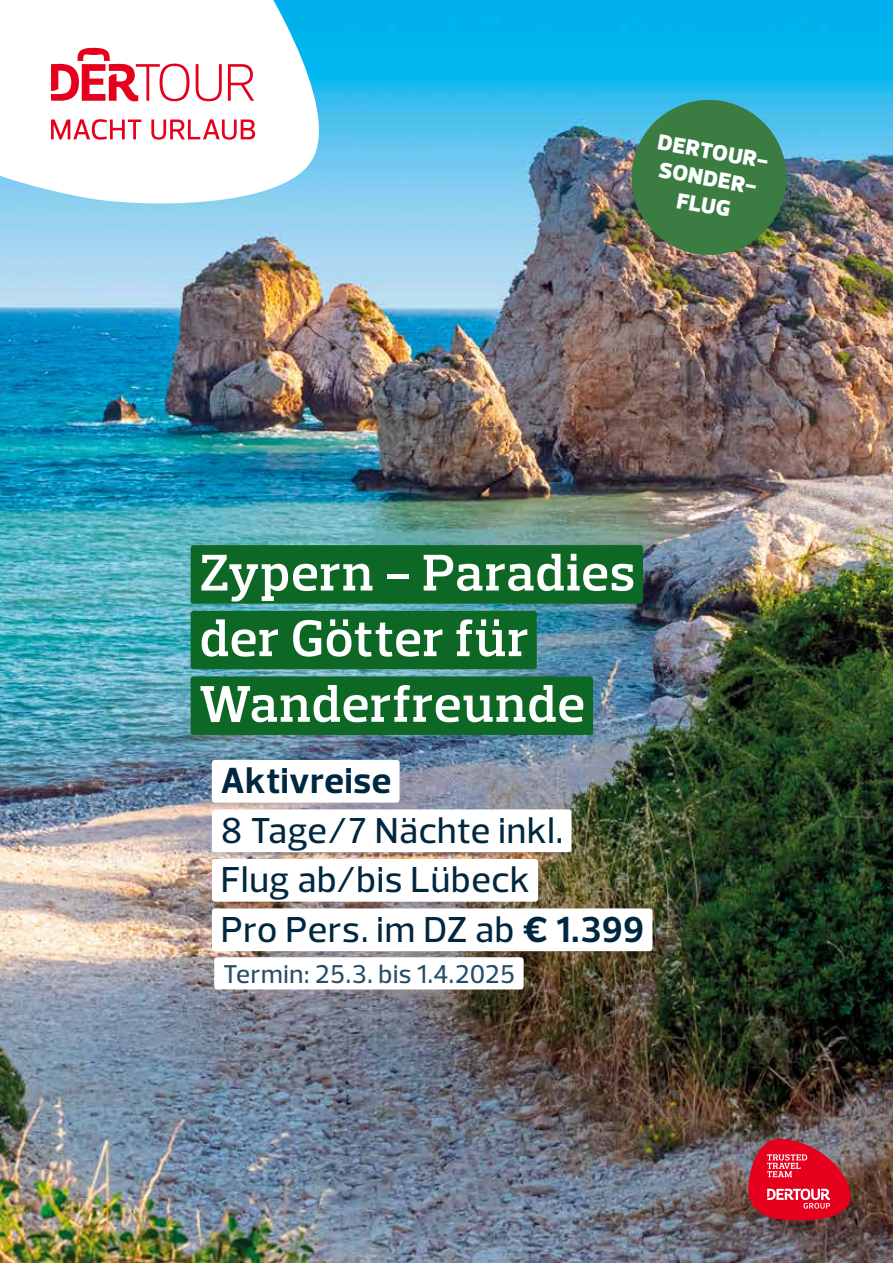
<style>
.page{position:relative;width:893px;height:1263px;background:#fff}
.page>*{position:absolute;margin:0;border:0;box-sizing:border-box;transform-origin:0 0}
.t1{font:600 52.5px/65.7px "Prelo Slab";letter-spacing:.02em;color:#fff}
.t2{font:500 36.75px/49.5px "Prelo";letter-spacing:.02em;color:#002740}
.t3{font:700 36.75px "Prelo";letter-spacing:.015em;color:#002740}
.t4{font:500 26.25px "Prelo";letter-spacing:.015em;color:#264d67}
.t5{font:900 22.5px/27px "Prelo";color:#fff;text-align:center}
.s1{font-weight:700}
</style>
<div class="page">
<img style="left:0;top:0;width:893px;height:1263px">
<svg style="left:0;top:0;width:332px;height:209px"></svg>
<svg style="left:51px;top:119px;width:90px;height:21px"></svg>
<svg style="left:151px;top:119px;width:104px;height:21px"></svg>
<svg style="left:51px;top:48px;width:138px;height:53px"></svg>
<svg style="left:196px;top:64px;width:26px;height:37px"></svg>
<svg style="left:228px;top:64px;width:26px;height:37px"></svg>
<svg style="left:748px;top:1139px;width:102px;height:81px;background:#cf2c40"></svg>
<div style="left:191px;top:545px;width:452px;height:59px;background:#0d6725;border-radius:3px"></div>
<div style="left:191px;top:611px;width:346px;height:58px;background:#0d6725;border-radius:3px"></div>
<div style="left:191px;top:676px;width:402px;height:59px;background:#0d6725;border-radius:3px"></div>
<div style="left:212px;top:760px;width:188px;height:43px;background:#fff;border-radius:3px"></div>
<div style="left:212px;top:809px;width:360px;height:43px;background:#fff;border-radius:3px"></div>
<div style="left:212px;top:859px;width:326px;height:43px;background:#fff;border-radius:3px"></div>
<div style="left:212px;top:908px;width:440px;height:43px;background:#fff;border-radius:3px"></div>
<div style="left:214px;top:957px;width:310px;height:32px;background:#fff;border-radius:3px"></div>
<img style="left:625px;top:94px;width:168px;height:167px">
<p class="t5" style="left:661px;top:129px;width:113px;rotate:10deg">DERTOUR-<br>SONDER-<br>FLUG</p>
<h1 class="t1" style="left:200px;top:540px;width:437px">Zypern - Paradies der Götter für<br>Wanderfreunde</h1>
<p class="t3" style="left:221px;top:758px;width:172px">Aktivreise</p>
<p class="t2" style="left:221px;top:806px;width:425px">8 Tage/7 Nächte inkl.<br>Flug ab/bis Lübeck<br>Pro Pers. im DZ ab <span class="s1">€ 1.399</span></p>
<p class="t4" style="left:223px;top:958px;width:293px">Termin: 25.3. bis 1.4.2025</p>
</div>
